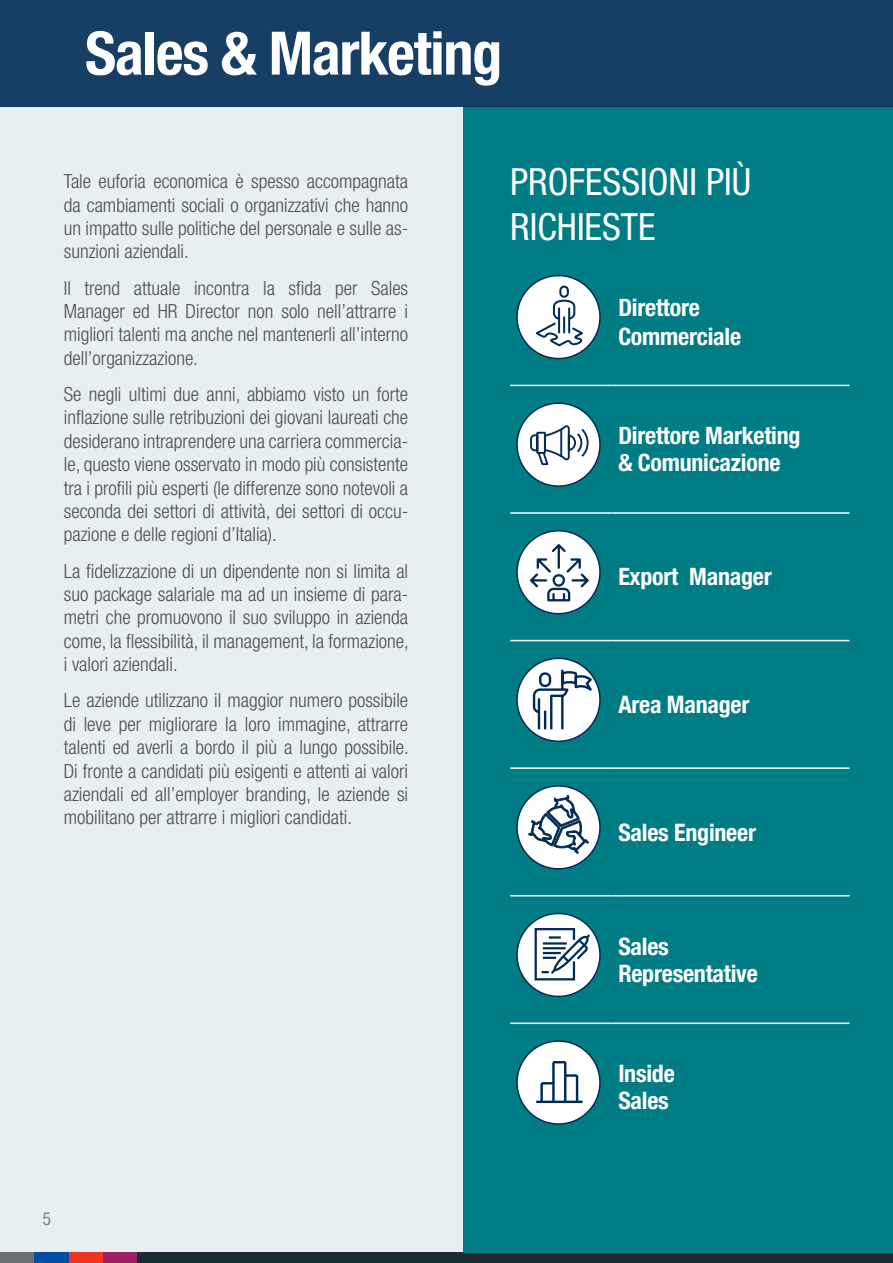
<style>
.page{position:relative;width:893px;height:1263px;background:#e8eff3}
.page>*{position:absolute;margin:0;border:0;box-sizing:border-box;transform-origin:0 0}
.t1{font:700 condensed 60px "Helvetica Neue LT Std";letter-spacing:-.02em;color:#fff}
.t2{font:condensed 37.5px/45px "Helvetica Neue LT Std";color:#fff}
.t3{font:700 condensed 24px/28.8px "Helvetica Neue LT Std";letter-spacing:-.01em;color:#fff}
.t4{font:700 condensed 24px/27px "Helvetica Neue LT Com";letter-spacing:-.01em;color:#fff}
.t5{font:300 condensed 19.5px/23.4px "Helvetica Neue LT Std";color:#4d4d4f;text-align:justify}
.t6{font:condensed 18px "Helvetica Neue LT Std";color:#748a96}
</style>
<div class="page">
<div style="left:0;top:1252px;width:893px;height:11px;background:#1c2a31"></div>
<div style="left:102px;top:1252px;width:34px;height:11px;background:#9e1f63"></div>
<div style="left:68px;top:1252px;width:34px;height:11px;background:#ee3524"></div>
<div style="left:0;top:1252px;width:34px;height:11px;background:#6d6e71"></div>
<div style="left:34px;top:1252px;width:34px;height:11px;background:#004fa3"></div>
<div style="left:464px;top:106px;width:429px;height:1146px;background:#007c85"></div>
<hr style="left:510px;top:385px;width:102px;height:1px;background:#fff">
<hr style="left:612px;top:385px;width:237px;height:1px;background:#fff">
<hr style="left:510px;top:512px;width:102px;height:2px;background:#fff">
<hr style="left:612px;top:512px;width:237px;height:2px;background:#fff">
<hr style="left:510px;top:640px;width:102px;height:1px;background:#fff">
<hr style="left:612px;top:640px;width:237px;height:1px;background:#fff">
<hr style="left:510px;top:767px;width:102px;height:2px;background:#fff">
<hr style="left:612px;top:767px;width:237px;height:2px;background:#fff">
<hr style="left:510px;top:895px;width:102px;height:1px;background:#fff">
<hr style="left:612px;top:895px;width:237px;height:1px;background:#fff">
<hr style="left:510px;top:1022px;width:102px;height:2px;background:#fff">
<hr style="left:612px;top:1022px;width:237px;height:2px;background:#fff">
<div style="left:517px;top:276px;width:83px;height:83px;background:#fff;border-radius:50%"></div>
<div style="left:516px;top:275px;width:85px;height:84px;border:2px solid #002b54;border-radius:50%"></div>
<div style="left:517px;top:403px;width:83px;height:83px;background:#fff;border-radius:50%"></div>
<div style="left:516px;top:402px;width:85px;height:85px;border:2px solid #002b54;border-radius:50%"></div>
<div style="left:517px;top:531px;width:83px;height:83px;background:#fff;border-radius:50%"></div>
<div style="left:516px;top:530px;width:85px;height:84px;border:2px solid #002b54;border-radius:50%"></div>
<div style="left:517px;top:658px;width:83px;height:83px;background:#fff;border-radius:50%"></div>
<div style="left:516px;top:658px;width:85px;height:84px;border:2px solid #002b54;border-radius:50%"></div>
<div style="left:517px;top:786px;width:83px;height:83px;background:#fff;border-radius:50%"></div>
<div style="left:516px;top:785px;width:85px;height:84px;border:2px solid #002b54;border-radius:50%"></div>
<div style="left:517px;top:913px;width:83px;height:83px;background:#fff;border-radius:50%"></div>
<div style="left:516px;top:913px;width:85px;height:84px;border:2px solid #002b54;border-radius:50%"></div>
<div style="left:517px;top:1041px;width:83px;height:83px;background:#fff;border-radius:50%"></div>
<div style="left:516px;top:1040px;width:85px;height:85px;border:2px solid #002b54;border-radius:50%"></div>
<div style="left:0;top:0;width:893px;height:106px;background:#173e64"></div>
<svg style="left:530px;top:425px;width:59px;height:41px"></svg>
<svg style="left:528px;top:791px;width:61px;height:62px"></svg>
<svg style="left:536px;top:1061px;width:47px;height:42px"></svg>
<div style="left:559px;top:286px;width:10px;height:12px;border:2px solid #002b54;border-radius:4px"></div>
<svg style="left:532px;top:299px;width:54px;height:49px"></svg>
<svg style="left:534px;top:927px;width:58px;height:54px"></svg>
<svg style="left:532px;top:667px;width:67px;height:65px"></svg>
<svg style="left:528px;top:542px;width:63px;height:61px"></svg>
<h1 class="t1" style="left:85px;top:17px;width:419px">Sales &amp; Marketing</h1>
<p class="t5" style="left:64px;top:170px;width:346px">Tale euforia economica è spesso accompagnata da cambiamenti sociali o organizzativi che hanno un impatto sulle politiche del personale e sulle as&shy;sunzioni aziendali.</p>
<p class="t5" style="left:64px;top:276px;width:346px">Il trend attuale incontra la sfida per Sales Manager ed HR Director non solo nell’attrarre i migliori talenti ma anche nel mantenerli all’interno dell’organizzazione.</p>
<p class="t5" style="left:64px;top:382px;width:346px">Se negli ultimi due anni, abbiamo visto un forte inflazione sulle retribuzioni dei giovani laureati che desiderano intraprendere una carriera commercia&shy;le, questo viene osservato in modo più consistente tra i profili più esperti (le differenze sono notevoli a seconda dei settori di attività, dei settori di occu&shy;pazione e delle regioni d’Italia).</p>
<p class="t5" style="left:64px;top:559px;width:347px">La fidelizzazione di un dipendente non si limita al suo package salariale ma ad un insieme di para&shy;metri che promuovono il suo sviluppo in azienda come, la flessibilità, il management, la formazione, i valori aziendali.</p>
<p class="t5" style="left:64px;top:689px;width:347px">Le aziende utilizzano il maggior numero possibile di leve per migliorare la loro immagine, attrarre talenti ed averli a bordo il più a lungo possibile.<br>Di fronte a candidati più esigenti e attenti ai valori aziendali ed all’employer branding, le aziende si mobilitano per attrarre i migliori candidati.</p>
<h2 class="t2" style="left:510px;top:159px;width:243px">PROFESSIONI PIÙ<br>RICHIESTE</h2>
<p class="t3" style="left:618px;top:293px;width:124px">Direttore<br>Commerciale</p>
<p class="t3" style="left:618px;top:422px;width:184px;line-height:27px">Direttore Marketing &amp; Comunicazione</p>
<p class="t3" style="left:618px;top:562px;width:155px">Export Manager</p>
<p class="t4" style="left:618px;top:691px;width:133px">Area Manager</p>
<p class="t4" style="left:618px;top:818px;width:139px">Sales Engineer</p>
<p class="t4" style="left:618px;top:933px;width:141px">Sales<br>Representative</p>
<p class="t4" style="left:618px;top:1060px;width:58px">Inside<br>Sales</p>
<p class="t6" style="left:43px;top:1208px;width:10px">5</p>
</div>
